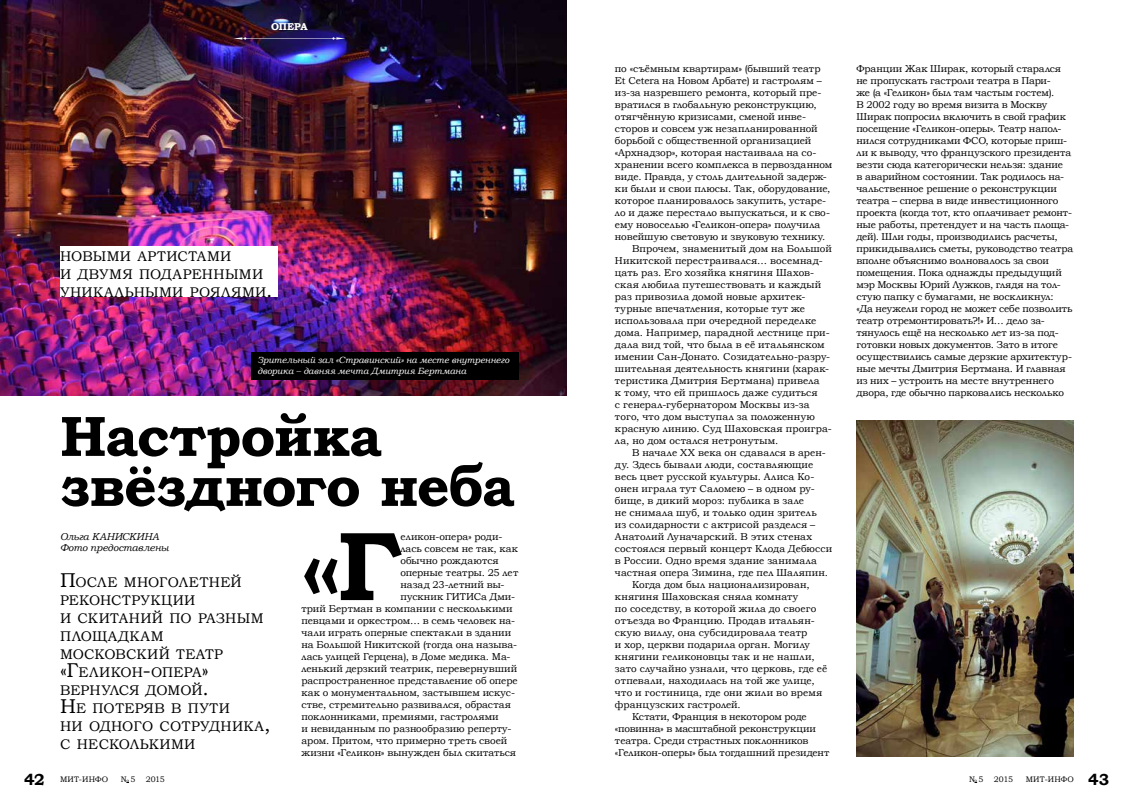
<style>
.page{position:relative;width:1134px;height:808px;background:#fff}
.page>*{position:absolute;margin:0;border:0;box-sizing:border-box;transform-origin:0 0}
.t1{font:700 98.1px "Bookman Old Style";color:#000}
.t2{font:700 57px/50px "Bookman Old Style";letter-spacing:-.025em;color:#000}
.t3{font:14px/18px "Bookman Old Style";letter-spacing:.02em;color:#000}
.t4{font:10px/12px "Bookman Old Style";color:#000}
.t5{font:10px "Bookman Old Style";letter-spacing:.02em;color:#000}
.t6{font:italic 10px/11px "Bookman Old Style";letter-spacing:-.01em;color:#000}
.t7{font:700 10px "Bookman Old Style";letter-spacing:-.01em;color:#fff}
.t8{font:italic 9px/11px "Bookman Old Style";color:#fff}
.t9{font:8px "Bookman Old Style";letter-spacing:.02em;color:#000}
.s1{font-size:20px}
.s2{font-weight:700;font-size:16px}
.s3{font-size:4.6px}
</style>
<div class="page">
<img style="left:0;top:0;width:567px;height:396px">
<svg style="left:233px;top:37px;width:112px;height:3px"></svg>
<img style="left:856px;top:420px;width:218px;height:336px">
<div style="left:252px;top:352px;width:267px;height:27px;background:#000"></div>
<div style="left:60px;top:247px;width:218px;height:50px;background:#fff"></div>
<p class="t7" style="left:271px;top:19px;width:38px">Опера</p>
<h3 class="t3" style="left:60px;top:247px;width:214px">новыми артистами<br>и двумя подаренными уникальными роялями<span class="s1">.</span></h3>
<p class="t8" style="left:257px;top:355px;width:253px">Зрительный зал «Стравинский» на месте внутреннего дворика – давняя мечта Дмитрия Бертмана</p>
<h2 class="t2" style="left:60px;top:411px;width:457px">Настройка звёздного неба</h2>
<p class="t6" style="left:60px;top:531px;width:110px">Ольга Канискина<br>Фото предоставлены</p>
<h3 class="t3" style="left:60px;top:573px;width:212px"><span class="s1">П</span>осле многолетней реконструкции<br>и скитаний по разным площадкам московский театр <span class="s1">«Г</span>еликон<span class="s1">-</span>опера<span class="s1">» </span>вернулся домой<span class="s1">.<br>Н</span>е потеряв в пути<br>ни одного сотрудника<span class="s1">, </span>с несколькими</h3>
<h1 class="t1" style="left:301px;top:496px;width:102px">«Г</h1>
<p class="t4" style="left:400px;top:531px;width:104px">еликон-опера» роди-</p>
<p class="t4" style="left:400px;top:543px;width:119px">лась совсем не так, как</p>
<p class="t4" style="left:400px;top:555px;width:100px">обычно рождаются</p>
<p class="t4" style="left:400px;top:567px;width:119px">оперные театры. 25 лет</p>
<p class="t4" style="left:400px;top:579px;width:106px">назад 23‑летний вы-</p>
<p class="t4" style="left:400px;top:591px;width:116px">пускник ГИТИСа Дми-</p>
<p class="t4" style="left:301px;top:603px;width:213px">трий Бертман в компании с несколькими</p>
<p class="t4" style="left:301px;top:615px;width:215px">певцами и оркестром… в семь человек на-</p>
<p class="t4" style="left:301px;top:627px;width:211px">чали играть оперные спектакли в здании</p>
<p class="t4" style="left:301px;top:639px;width:217px">на Большой Никитской (тогда она называ-</p>
<p class="t4" style="left:301px;top:651px;width:211px">лась улицей Герцена), в Доме медика. Ма-</p>
<p class="t4" style="left:301px;top:663px;width:217px">ленький дерзкий театрик, перевернувший</p>
<p class="t4" style="left:301px;top:675px;width:218px">распространенное представление об опере</p>
<p class="t4" style="left:301px;top:687px;width:215px">как о монументальном, застывшем искус-</p>
<p class="t4" style="left:301px;top:699px;width:211px">стве, стремительно развивался, обрастая</p>
<p class="t4" style="left:301px;top:711px;width:199px">поклонниками, премиями, гастролями</p>
<p class="t4" style="left:301px;top:723px;width:211px">и невиданным по разнообразию реперту-</p>
<p class="t4" style="left:301px;top:735px;width:207px">аром. Притом, что примерно треть своей</p>
<p class="t4" style="left:301px;top:747px;width:216px">жизни «Геликон» вынужден был скитаться</p>
<p class="t4" style="left:615px;top:63px;width:207px">по «съёмным квартирам» (бывший театр</p>
<p class="t4" style="left:615px;top:75px;width:208px">Et Cetera на Новом Арбате) и гастролям –</p>
<p class="t4" style="left:615px;top:87px;width:208px">из-за назревшего ремонта, который пре-</p>
<p class="t4" style="left:615px;top:99px;width:203px">вратился в глобальную реконструкцию,</p>
<p class="t4" style="left:615px;top:111px;width:193px">отягчённую кризисами, сменой инве-</p>
<p class="t4" style="left:615px;top:123px;width:204px">сторов и совсем уж незапланированной</p>
<p class="t4" style="left:615px;top:135px;width:198px">борьбой с общественной организацией</p>
<p class="t4" style="left:615px;top:147px;width:203px">«Архнадзор», которая настаивала на со-</p>
<p class="t4" style="left:615px;top:159px;width:219px">хранении всего комплекса в первозданном</p>
<p class="t4" style="left:615px;top:171px;width:213px">виде. Правда, у столь длительной задерж-</p>
<p class="t4" style="left:615px;top:183px;width:217px">ки были и свои плюсы. Так, оборудование,</p>
<p class="t4" style="left:615px;top:195px;width:213px">которое планировалось закупить, устаре-</p>
<p class="t4" style="left:615px;top:207px;width:217px">ло и даже перестало выпускаться, и к сво-</p>
<p class="t4" style="left:615px;top:219px;width:207px">ему новоселью «Геликон-опера» получила</p>
<p class="t4" style="left:615px;top:231px;width:212px">новейшую световую и звуковую технику.</p>
<p class="t4" style="left:632px;top:243px;width:201px">Впрочем, знаменитый дом на Большой</p>
<p class="t4" style="left:615px;top:255px;width:209px">Никитской перестраивался… восемнад-</p>
<p class="t4" style="left:615px;top:267px;width:201px">цать раз. Его хозяйка княгиня Шахов-</p>
<p class="t5" style="left:615px;top:278px;width:208px">ская любила путешествовать и каждый</p>
<p class="t4" style="left:615px;top:291px;width:192px">раз привозила домой новые архитек-</p>
<p class="t4" style="left:615px;top:303px;width:192px">турные впечатления, которые тут же</p>
<p class="t4" style="left:615px;top:315px;width:203px">использовала при очередной переделке</p>
<p class="t4" style="left:615px;top:327px;width:216px">дома. Например, парадной лестнице при-</p>
<p class="t4" style="left:615px;top:339px;width:211px">дала вид той, что была в её итальянском</p>
<p class="t4" style="left:615px;top:351px;width:217px">имении Сан-Донато. Созидательно-разру-</p>
<p class="t4" style="left:615px;top:363px;width:216px">шительная деятельность княгини (харак-</p>
<p class="t4" style="left:615px;top:375px;width:206px">теристика Дмитрия Бертмана) привела</p>
<p class="t4" style="left:615px;top:387px;width:204px">к тому, что ей пришлось даже судиться</p>
<p class="t4" style="left:615px;top:399px;width:196px">с генерал-губернатором Москвы из-за</p>
<p class="t4" style="left:615px;top:411px;width:202px">того, что дом выступал за положенную</p>
<p class="t4" style="left:615px;top:423px;width:218px">красную линию. Суд Шаховская проигра-</p>
<p class="t4" style="left:615px;top:435px;width:165px">ла, но дом остался нетронутым.</p>
<p class="t4" style="left:632px;top:447px;width:195px">В начале ХХ века он сдавался в арен-</p>
<p class="t4" style="left:615px;top:459px;width:200px">ду. Здесь бывали люди, составляющие</p>
<p class="t4" style="left:615px;top:471px;width:201px">весь цвет русской культуры. Алиса Ко-</p>
<p class="t4" style="left:615px;top:483px;width:201px">онен играла тут Саломею – в одном ру-</p>
<p class="t4" style="left:615px;top:495px;width:191px">бище, в дикий мороз: публика в зале</p>
<p class="t4" style="left:615px;top:507px;width:203px">не снимала шуб, и только один зритель</p>
<p class="t4" style="left:615px;top:519px;width:202px">из солидарности с актрисой разделся –</p>
<p class="t4" style="left:615px;top:531px;width:199px">Анатолий Луначарский. В этих стенах</p>
<p class="t4" style="left:615px;top:543px;width:219px">состоялся первый концерт Клода Дебюсси</p>
<p class="t4" style="left:615px;top:555px;width:203px">в России. Одно время здание занимала</p>
<p class="t4" style="left:615px;top:567px;width:215px">частная опера Зимина, где пел Шаляпин.</p>
<p class="t4" style="left:632px;top:579px;width:179px">Когда дом был национализирован,</p>
<p class="t4" style="left:615px;top:591px;width:185px">княгиня Шаховская сняла комнату</p>
<p class="t4" style="left:615px;top:603px;width:203px">по соседству, в которой жила до своего</p>
<p class="t4" style="left:615px;top:615px;width:201px">отъезда во Францию. Продав итальян-</p>
<p class="t4" style="left:615px;top:627px;width:194px">скую виллу, она субсидировала театр</p>
<p class="t4" style="left:615px;top:639px;width:196px">и хор, церкви подарила орган. Могилу</p>
<p class="t5" style="left:615px;top:650px;width:201px">княгини геликоновцы так и не нашли,</p>
<p class="t4" style="left:615px;top:663px;width:214px">зато случайно узнали, что церковь, где её</p>
<p class="t4" style="left:615px;top:675px;width:201px">отпевали, находилась на той же улице,</p>
<p class="t4" style="left:615px;top:687px;width:209px">что и гостиница, где они жили во время</p>
<p class="t4" style="left:615px;top:699px;width:127px">французских гастролей.</p>
<p class="t4" style="left:632px;top:711px;width:176px">Кстати, Франция в некотором роде</p>
<p class="t4" style="left:615px;top:723px;width:202px">«повинна» в масштабной реконструкции</p>
<p class="t4" style="left:615px;top:735px;width:195px">театра. Среди страстных поклонников</p>
<p class="t4" style="left:615px;top:747px;width:216px">«Геликон-оперы» был тогдашний президент</p>
<p class="t4" style="left:856px;top:63px;width:218px">Франции Жак Ширак, который старался не пропускать гастроли театра в Пари-<br>же (а «Геликон» был там частым гостем).<br>В 2002 году во время визита в Москву Ширак попросил включить в свой график посещение «Геликон-оперы». Театр напол&shy;нился сотрудниками ФСО, которые приш&shy;ли к выводу, что французского президента везти сюда категорически нельзя: здание<br>в аварийном состоянии. Так родилось на&shy;чальственное решение о реконструкции театра – сперва в виде инвестиционного проекта (когда тот, кто оплачивает ремонт&shy;ные работы, претендует и на часть площа&shy;дей). Шли годы, производились расчеты, прикидывались сметы, руководство театра вполне объяснимо волновалось за свои помещения. Пока однажды предыдущий мэр Москвы Юрий Лужков, глядя на тол&shy;стую папку с бумагами, не воскликнул:<br>«Да неужели город не может себе позволить театр отремонтировать?!» И… дело за&shy;тянулось ещё на несколько лет из-за под&shy;готовки новых документов. Зато в итоге осуществились самые дерзкие архитектур&shy;ные мечты Дмитрия Бертмана. И главная из них – устроить на месте внутреннего двора, где обычно парковались несколько</p>
<p class="t9" style="left:24px;top:774px;width:86px"><span class="s2">42</span> МИТ-ИНФО</p>
<p class="t9" style="left:121px;top:774px;width:16px">N<span class="s3">o</span> 5</p>
<p class="t9" style="left:146px;top:774px;width:21px">2015</p>
<p class="t9" style="left:969px;top:774px;width:16px">N<span class="s3">o</span> 5</p>
<p class="t9" style="left:994px;top:774px;width:21px">2015</p>
<p class="t9" style="left:1026px;top:774px;width:85px">МИТ-ИНФО <span class="s2">43</span></p>
</div>
